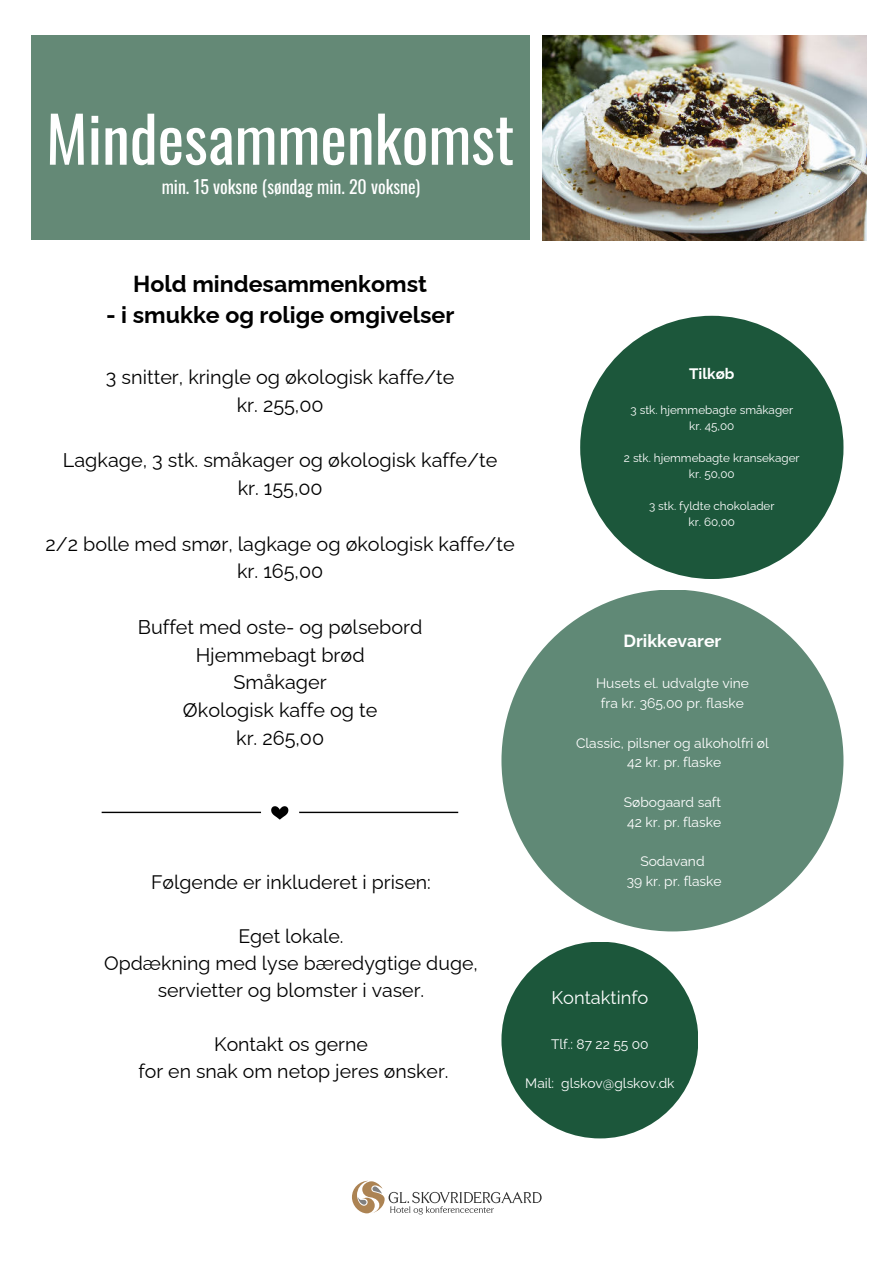
<style>
.page{position:relative;width:894px;height:1264px;background:#fff}
.page>*{position:absolute;margin:0;border:0;box-sizing:border-box;transform-origin:0 0}
.t1{font:63px "Oswald";color:#fff}
.t2{font:700 23.1px "Raleway";color:#000}
.t3{font:19.8px/27.8px "Raleway";color:#000;text-align:center}
.t4{font:19.5px/27px "Raleway";color:#000;text-align:center}
.t5{font:18.3px "Raleway";color:#fff}
.t6{font:18px "Oswald";color:#fff}
.t7{font:700 17.55px "Raleway";color:#fff}
.t8{font:700 15.15px "Raleway";color:#fff}
.t9{font:13.8px/19.8px "Raleway";color:#fff;text-align:center}
.t10{font:11.7px/16px "Raleway";color:#fff;text-align:center}
</style>
<div class="page">
<div style="left:31px;top:35px;width:498px;height:205px;background:#648976"></div>
<img style="left:542px;top:35px;width:324px;height:205px">
<svg style="left:352px;top:1180px;width:189px;height:34px"></svg>
<svg style="left:102px;top:806px;width:356px;height:13px"></svg>
<div style="left:580px;top:316px;width:263px;height:263px;background:#1c573b;border-radius:50%"></div>
<div style="left:501px;top:589px;width:342px;height:342px;background:#608976;border-radius:50%"></div>
<div style="left:501px;top:941px;width:197px;height:197px;background:#1c573b;border-radius:50%"></div>
<h1 class="t1" style="left:46px;top:83px;width:469px">Mindesammenkomst</h1>
<p class="t6" style="left:162px;top:170px;width:260px">min. 15 voksne (søndag min. 20 voksne)</p>
<p class="t2" style="left:133px;top:265px;width:295px">Hold mindesammenkomst</p>
<p class="t2" style="left:106px;top:297px;width:349px">- i smukke og rolige omgivelser</p>
<p class="t3" style="left:106px;top:361px;width:350px">3 snitter, kringle og økologisk kaffe/te kr. 255,00</p>
<p class="t3" style="left:63px;top:444px;width:436px">Lagkage, 3 stk. småkager og økologisk kaffe/te kr. 155,00</p>
<p class="t3" style="left:45px;top:527px;width:471px">2/2 bolle med smør, lagkage og økologisk kaffe/te kr. 165,00</p>
<p class="t3" style="left:138px;top:611px;width:286px">Buffet med oste- og pølsebord<br>Hjemmebagt brød<br>Småkager<br>Økologisk kaffe og te<br>kr. 265,00</p>
<p class="t8" style="left:689px;top:362px;width:47px">Tilkøb</p>
<p class="t10" style="left:630px;top:400px;width:164px">3 stk. hjemmebagte småkager kr. 45,00</p>
<p class="t10" style="left:623px;top:448px;width:177px">2 stk. hjemmebagte kransekager kr. 50,00</p>
<p class="t10" style="left:649px;top:497px;width:127px">3 stk. fyldte chokolader kr. 60,00</p>
<p class="t7" style="left:623px;top:626px;width:99px">Drikkevarer</p>
<p class="t9" style="left:596px;top:672px;width:154px">Husets el. udvalgte vine fra kr. 365,00 pr. flaske</p>
<p class="t9" style="left:576px;top:731px;width:194px">Classic, pilsner og alkoholfri øl<br>42 kr. pr. flaske</p>
<p class="t9" style="left:623px;top:790px;width:99px;text-align:left">Søbogaard saft<br>42 kr. pr. flaske</p>
<p class="t9" style="left:640px;top:850px;width:66px">Sodavand</p>
<p class="t4" style="left:151px;top:866px;width:281px">Følgende er inkluderet i prisen:</p>
<p class="t9" style="left:626px;top:869px;width:96px">39 kr. pr. flaske</p>
<p class="t4" style="left:104px;top:920px;width:375px">Eget lokale.<br>Opdækning med lyse bæredygtige duge, servietter og blomster i vaser.</p>
<p class="t4" style="left:138px;top:1028px;width:311px">Kontakt os gerne<br>for en snak om netop jeres ønsker.</p>
<p class="t5" style="left:551px;top:983px;width:98px">Kontaktinfo</p>
<p class="t9" style="left:551px;top:1033px;width:99px">Tlf.: 87 22 55 00</p>
<p class="t9" style="left:525px;top:1071px;width:151px">Mail: glskov@glskov.dk</p>
</div>
